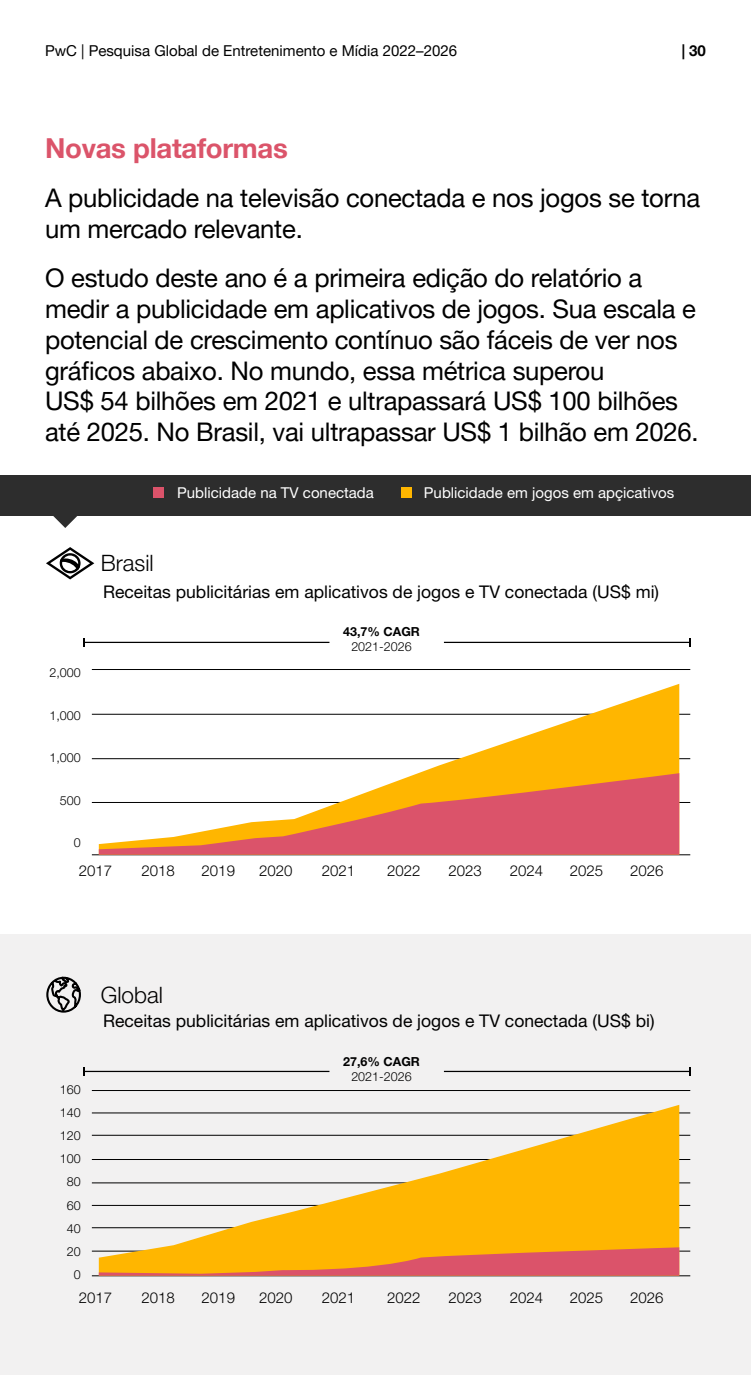
<style>
.page{position:relative;width:751px;height:1375px;background:#fff}
.page>*{position:absolute;margin:0;border:0;box-sizing:border-box;transform-origin:0 0}
.t1{font:700 27.5px "Helvetica Neue LT Pro";letter-spacing:-.01em;color:#db546a}
.t2{font:25.62px/30.8px "Helvetica Neue LT Pro";letter-spacing:-.01em;color:#000}
.t3{font:300 22.5px "Helvetica Neue LT Pro";color:#000}
.t4{font:17.5px "Helvetica Neue";color:#000}
.t5{font:300 15px "Helvetica Neue";color:#000}
.t6{font:15px "Helvetica Neue";color:#fff}
.t7{font:15px "Helvetica Neue LT Pro";color:#000}
.t8{font:700 15px "Helvetica Neue LT Pro";color:#000}
.t9{font:300 12.5px/23.1px "Helvetica Neue";color:#000;text-align:right}
.t10{font:700 12.5px "Helvetica Neue";color:#000}
</style>
<div class="page">
<div style="left:0;top:935px;width:750px;height:440px;background:#f2f1f1"></div>
<hr style="left:84px;top:642px;width:245px;height:1px;background:#000">
<hr style="left:92px;top:714px;width:597px;height:1px;background:#000">
<hr style="left:92px;top:758px;width:597px;height:1px;background:#000">
<hr style="left:92px;top:802px;width:597px;height:1px;background:#000">
<hr style="left:92px;top:669px;width:597px;height:1px;background:#000">
<hr style="left:92px;top:855px;width:597px;height:1px;background:#000">
<svg style="left:99px;top:684px;width:579px;height:89px"></svg>
<svg style="left:99px;top:773px;width:579px;height:82px"></svg>
<hr style="left:443px;top:642px;width:246px;height:1px;background:#000">
<hr style="left:84px;top:1071px;width:245px;height:1px;background:#000">
<hr style="left:92px;top:1135px;width:597px;height:1px;background:#000">
<hr style="left:92px;top:1183px;width:597px;height:1px;background:#000">
<hr style="left:92px;top:1251px;width:597px;height:1px;background:#000">
<hr style="left:92px;top:1090px;width:597px;height:1px;background:#000">
<hr style="left:92px;top:1276px;width:597px;height:1px;background:#000">
<hr style="left:92px;top:1228px;width:597px;height:1px;background:#000">
<hr style="left:92px;top:1205px;width:597px;height:1px;background:#000">
<hr style="left:92px;top:1159px;width:597px;height:1px;background:#000">
<hr style="left:92px;top:1113px;width:597px;height:1px;background:#000">
<svg style="left:99px;top:1105px;width:579px;height:142px"></svg>
<svg style="left:99px;top:1247px;width:579px;height:29px;background:#ec8736"></svg>
<hr style="left:443px;top:1071px;width:246px;height:1px;background:#000">
<svg style="left:46px;top:547px;width:48px;height:32px"></svg>
<svg style="left:46px;top:976px;width:35px;height:37px"></svg>
<div style="left:0;top:475px;width:750px;height:40px;background:#2d2d2d"></div>
<svg style="left:51px;top:515px;width:28px;height:13px"></svg>
<div style="left:153px;top:488px;width:11px;height:10px;background:#db536a"></div>
<div style="left:401px;top:488px;width:11px;height:10px;background:#ffb600"></div>
<p class="t7" style="left:45px;top:41px;width:413px">PwC | Pesquisa Global de Entretenimento e Mídia 2022–2026</p>
<p class="t8" style="left:681px;top:41px;width:26px">| 30</p>
<p class="t1" style="left:45px;top:131px;width:244px">Novas plataformas</p>
<p class="t2" style="left:45px;top:182px;width:656px">A publicidade na televisão conectada e nos jogos se torna um mercado relevante.</p>
<p class="t2" style="left:45px;top:262px;width:654px">O estudo deste ano é a primeira edição do relatório a medir a publicidade em aplicativos de jogos. Sua escala e potencial de crescimento contínuo são fáceis de ver nos gráficos abaixo. No mundo, essa métrica superou<br>US$ 54 bilhões em 2021 e ultrapassará US$ 100 bilhões até 2025. No Brasil, vai ultrapassar US$ 1 bilhão em 2026.</p>
<p class="t3" style="left:101px;top:550px;width:54px">Brasil</p>
<p class="t6" style="left:177px;top:484px;width:198px">Publicidade na TV conectada</p>
<p class="t6" style="left:423px;top:484px;width:252px">Publicidade em jogos em apçicativos</p>
<p class="t4" style="left:103px;top:582px;width:557px">Receitas publicitárias em aplicativos de jogos e TV conectada (US$ mi)</p>
<p class="t9" style="left:49px;top:661px;width:33px">2,000</p>
<p class="t9" style="left:49px;top:704px;width:33px">1,000</p>
<p class="t9" style="left:49px;top:746px;width:33px">1,000</p>
<p class="t9" style="left:60px;top:789px;width:22px">500</p>
<p class="t9" style="left:74px;top:831px;width:8px">0</p>
<p class="t10" style="left:343px;top:624px;width:78px">43,7% CAGR</p>
<p class="t9" style="left:351px;top:635px;width:62px">2021-2026</p>
<p class="t5" style="left:79px;top:862px;width:35px">2017</p>
<p class="t5" style="left:141px;top:862px;width:35px">2018</p>
<p class="t5" style="left:201px;top:862px;width:35px">2019</p>
<p class="t5" style="left:259px;top:862px;width:35px">2020</p>
<p class="t5" style="left:321px;top:862px;width:35px">2021</p>
<p class="t5" style="left:386px;top:862px;width:35px">2022</p>
<p class="t5" style="left:448px;top:862px;width:35px">2023</p>
<p class="t5" style="left:509px;top:862px;width:35px">2024</p>
<p class="t5" style="left:569px;top:862px;width:35px">2025</p>
<p class="t5" style="left:629px;top:862px;width:35px">2026</p>
<p class="t3" style="left:101px;top:981px;width:64px">Global</p>
<p class="t4" style="left:103px;top:1011px;width:552px">Receitas publicitárias em aplicativos de jogos e TV conectada (US$ bi)</p>
<p class="t10" style="left:343px;top:1054px;width:78px">27,6% CAGR</p>
<p class="t9" style="left:351px;top:1065px;width:62px">2021-2026</p>
<p class="t9" style="left:60px;top:1078px;width:22px">160<br>140<br>120<br>100<br>80<br>60<br>40<br>20<br>0</p>
<p class="t5" style="left:79px;top:1288px;width:35px">2017</p>
<p class="t5" style="left:141px;top:1288px;width:35px">2018</p>
<p class="t5" style="left:201px;top:1288px;width:35px">2019</p>
<p class="t5" style="left:259px;top:1288px;width:35px">2020</p>
<p class="t5" style="left:321px;top:1288px;width:35px">2021</p>
<p class="t5" style="left:386px;top:1288px;width:35px">2022</p>
<p class="t5" style="left:448px;top:1288px;width:35px">2023</p>
<p class="t5" style="left:509px;top:1288px;width:35px">2024</p>
<p class="t5" style="left:569px;top:1288px;width:35px">2025</p>
<p class="t5" style="left:629px;top:1288px;width:35px">2026</p>
</div>
